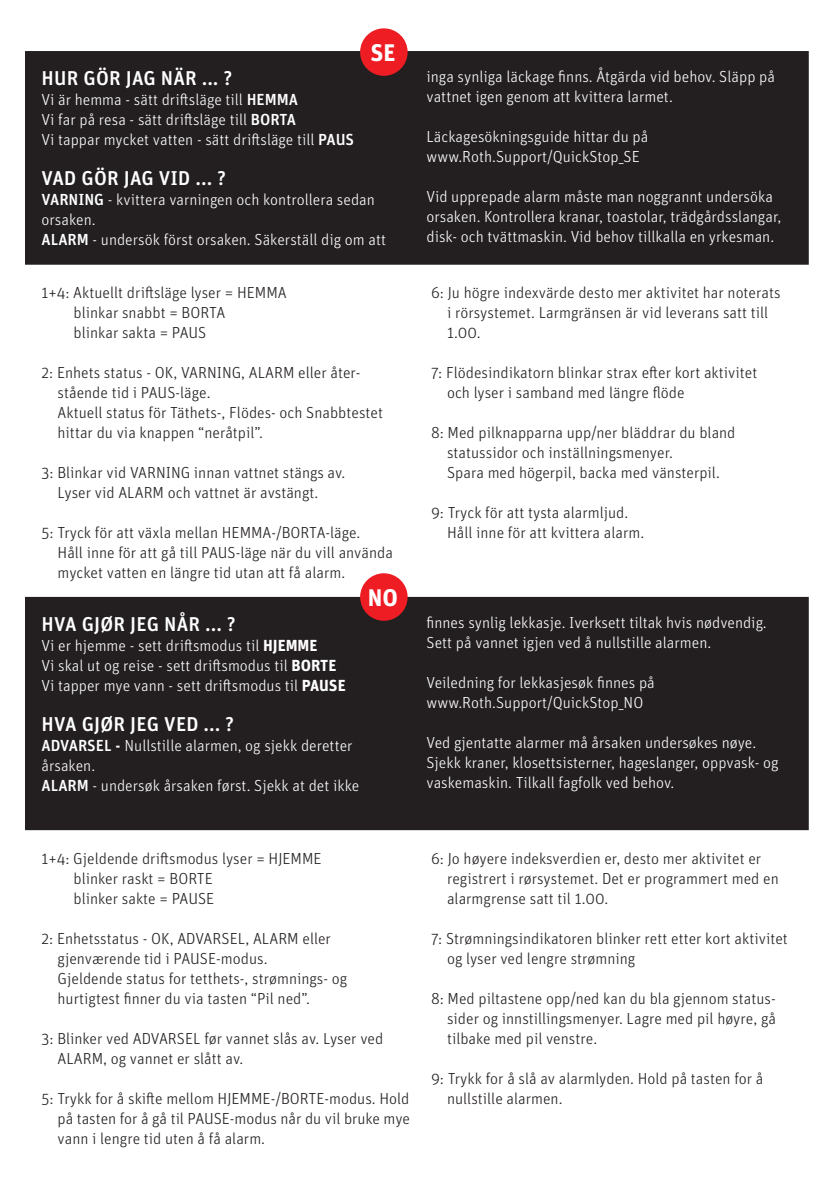
<style>
.page{position:relative;width:840px;height:1191px;background:#fff}
.page>*{position:absolute;margin:0;border:0;box-sizing:border-box;transform-origin:0 0}
.t1{font:700 24px "Unit OT";color:#fff}
.t2{font:500 20px "Unit OT";letter-spacing:.01em;color:#fff}
.t3{font:300 16px/20px "Unit OT";color:#231f20}
.t4{font:300 16px/20px "Unit OT";color:#fff}
.s1{font-weight:500}
.s2{font-weight:700}
</style>
<div class="page">
<div style="left:26px;top:52px;width:781px;height:212px;background:#231f20"></div>
<div style="left:25px;top:51px;width:783px;height:214px;border:2px solid #231f20"></div>
<div style="left:26px;top:598px;width:781px;height:231px;background:#231f20"></div>
<div style="left:25px;top:597px;width:783px;height:233px;border:2px solid #231f20"></div>
<div style="left:360px;top:28px;width:47px;height:48px;background:#ee1d23;border-radius:50%"></div>
<div style="left:360px;top:573px;width:47px;height:48px;background:#ee1d23;border-radius:50%"></div>
<p class="t1" style="left:370px;top:37px;width:26px">SE</p>
<p class="t2" style="left:42px;top:65px;width:192px">HUR GÖR JAG NÄR ... ?</p>
<p class="t4" style="left:42px;top:89px;width:258px">Vi är hemma - sätt driftsläge till <span class="s1">HEMMA</span></p>
<p class="t4" style="left:42px;top:109px;width:256px">Vi far på resa - sätt driftsläge till <span class="s1">BORTA</span></p>
<p class="t4" style="left:42px;top:129px;width:314px">Vi tappar mycket vatten - sätt driftsläge till <span class="s1">PAUS</span></p>
<p class="t2" style="left:42px;top:165px;width:186px">VAD GÖR JAG VID ... ?</p>
<p class="t4" style="left:42px;top:189px;width:334px"><span class="s1">VARNING</span> - kvittera varningen och kontrollera sedan orsaken.</p>
<p class="t4" style="left:42px;top:229px;width:346px"><span class="s1">ALARM</span> - undersök först orsaken. Säkerställ dig om att</p>
<p class="t3" style="left:42px;top:283px;width:246px">1+4: Aktuellt driftsläge lyser = HEMMA</p>
<p class="t3" style="left:74px;top:303px;width:153px">blinkar snabbt = BORTA</p>
<p class="t3" style="left:74px;top:323px;width:134px">blinkar sakta = PAUS</p>
<p class="t3" style="left:58px;top:363px;width:304px;text-indent:-16px">2: Enhets status - OK, VARNING, ALARM eller åter&shy;stående tid i PAUS-läge.</p>
<p class="t3" style="left:58px;top:403px;width:327px">Aktuell status för Täthets-, Flödes- och Snabbtestet hittar du via knappen “neråtpil”.</p>
<p class="t3" style="left:58px;top:463px;width:289px;text-indent:-16px">3: Blinkar vid VARNING innan vattnet stängs av.<br>Lyser vid ALARM och vattnet är avstängt.</p>
<p class="t3" style="left:58px;top:523px;width:336px;text-indent:-16px">5: Tryck för att växla mellan HEMMA-/BORTA-läge.<br>Håll inne för att gå till PAUS-läge när du vill använda mycket vatten en längre tid utan att få alarm.</p>
<p class="t2" style="left:42px;top:611px;width:195px">HVA GJØR JEG NÅR ... ?</p>
<p class="t4" style="left:42px;top:635px;width:277px">Vi er hjemme - sett driftsmodus til <span class="s2">HJEMME</span></p>
<p class="t4" style="left:42px;top:655px;width:296px">Vi skal ut og reise - sett driftsmodus til <span class="s2">BORTE</span></p>
<p class="t4" style="left:42px;top:675px;width:305px">Vi tapper mye vann - sett driftsmodus til <span class="s2">PAUSE</span></p>
<p class="t2" style="left:42px;top:711px;width:194px">HVA GJØR JEG VED ... ?</p>
<p class="t4" style="left:42px;top:735px;width:312px"><span class="s1">ADVARSEL -</span> Nullstille alarmen, og sjekk deretter årsaken.</p>
<p class="t4" style="left:42px;top:775px;width:319px"><span class="s1">ALARM</span> - undersøk årsaken først. Sjekk at det ikke</p>
<p class="t1" style="left:368px;top:582px;width:32px">NO</p>
<p class="t4" style="left:426px;top:66px;width:350px">inga synliga läckage finns. Åtgärda vid behov. Släpp på vattnet igen genom att kvittera larmet.</p>
<p class="t4" style="left:426px;top:126px;width:223px">Läckagesökningsguide hittar du på</p>
<p class="t4" style="left:426px;top:146px;width:215px">www.Roth.Support/QuickStop_SE</p>
<p class="t4" style="left:426px;top:186px;width:356px">Vid upprepade alarm måste man noggrannt undersöka orsaken. Kontrollera kranar, toastolar, trädgårdsslangar, disk- och tvättmaskin. Vid behov tillkalla en yrkesman.</p>
<p class="t3" style="left:431px;top:283px;width:351px">6: Ju högre indexvärde desto mer aktivitet har noterats</p>
<p class="t3" style="left:447px;top:303px;width:322px">i rörsystemet. Larmgränsen är vid leverans satt till<br>1.00.</p>
<p class="t3" style="left:447px;top:363px;width:311px;text-indent:-16px">7: Flödesindikatorn blinkar strax efter kort aktivitet och lyser i samband med längre flöde</p>
<p class="t3" style="left:431px;top:423px;width:306px">8: Med pilknapparna upp/ner bläddrar du bland</p>
<p class="t3" style="left:447px;top:443px;width:227px">statussidor och inställningsmenyer.</p>
<p class="t3" style="left:447px;top:463px;width:274px">Spara med högerpil, backa med vänsterpil.</p>
<p class="t3" style="left:431px;top:503px;width:198px">9: Tryck för att tysta alarmljud.</p>
<p class="t3" style="left:447px;top:523px;width:198px">Håll inne för att kvittera alarm.</p>
<p class="t4" style="left:426px;top:612px;width:341px">finnes synlig lekkasje. Iverksett tiltak hvis nødvendig.<br>Sett på vannet igjen ved å nullstille alarmen.</p>
<p class="t4" style="left:426px;top:672px;width:230px">Veiledning for lekkasjesøk finnes på</p>
<p class="t4" style="left:426px;top:692px;width:218px">www.Roth.Support/QuickStop_NO</p>
<p class="t4" style="left:426px;top:732px;width:353px">Ved gjentatte alarmer må årsaken undersøkes nøye.<br>Sjekk kraner, klosettsisterner, hageslanger, oppvask- og vaskemaskin. Tilkall fagfolk ved behov.</p>
<p class="t3" style="left:42px;top:848px;width:281px">1+4: Gjeldende driftsmodus lyser = HJEMME</p>
<p class="t3" style="left:74px;top:868px;width:141px">blinker raskt = BORTE</p>
<p class="t3" style="left:74px;top:888px;width:142px">blinker sakte = PAUSE</p>
<p class="t3" style="left:58px;top:928px;width:275px;text-indent:-16px">2: Enhetsstatus - OK, ADVARSEL, ALARM eller gjenværende tid i PAUSE-modus.</p>
<p class="t3" style="left:58px;top:968px;width:291px">Gjeldende status for tetthets-, strømnings- og hurtigtest finner du via tasten “Pil ned”.</p>
<p class="t3" style="left:58px;top:1028px;width:327px;text-indent:-16px">3: Blinker ved ADVARSEL før vannet slås av. Lyser ved<br>ALARM, og vannet er slått av.</p>
<p class="t3" style="left:58px;top:1088px;width:354px;text-align:justify;text-indent:-16px">5: Trykk for å skifte mellom HJEMME-/BORTE-modus. Hold på tasten for å gå til PAUSE-modus når du vil bruke mye vann i lengre tid uten å få alarm.</p>
<p class="t3" style="left:447px;top:848px;width:333px;text-indent:-16px">6: Jo høyere indeksverdien er, desto mer aktivitet er registrert i rørsystemet. Det er programmert med en alarmgrense satt til 1.00.</p>
<p class="t3" style="left:447px;top:928px;width:342px;text-indent:-16px">7: Strømningsindikatoren blinker rett etter kort aktivitet og lyser ved lengre strømning</p>
<p class="t3" style="left:447px;top:988px;width:330px;text-align:justify;text-indent:-16px">8: Med piltastene opp/ned kan du bla gjennom status&shy;sider og innstillingsmenyer. Lagre med pil høyre, gå tilbake med pil venstre.</p>
<p class="t3" style="left:447px;top:1068px;width:318px;text-indent:-16px">9: Trykk for å slå av alarmlyden. Hold på tasten for å nullstille alarmen.</p>
</div>
